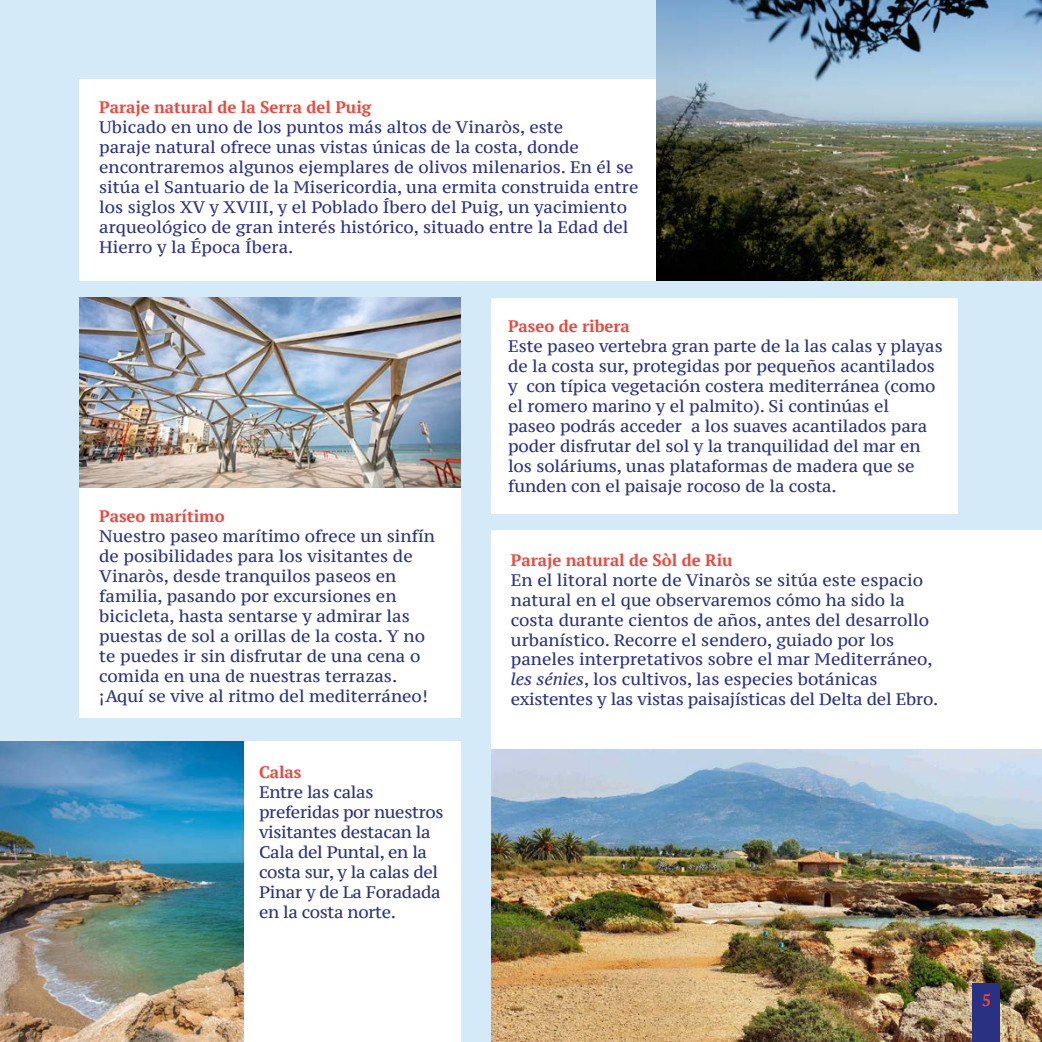
<style>
.page{position:relative;width:1042px;height:1042px;background:#d4eaf9}
.page>*{position:absolute;margin:0;border:0;box-sizing:border-box;transform-origin:0 0}
.t1{font:16.62px/19.9px "PT Serif Caption";color:#2b3182}
.t2{font:16.62px/19.9px "PT Serif Caption";letter-spacing:-.02em;color:#2b3182}
.t3{font:700 16.62px "PT Serif";color:#e94a3f}
.s1{font-style:italic}
</style>
<div class="page">
<div style="left:491px;top:298px;width:466px;height:215px;background:#fff"></div>
<div style="left:79px;top:80px;width:799px;height:201px;background:#fff"></div>
<div style="left:79px;top:354px;width:382px;height:364px;background:#fff"></div>
<div style="left:491px;top:530px;width:551px;height:376px;background:#fff"></div>
<img style="left:79px;top:298px;width:382px;height:190px">
<img style="left:491px;top:749px;width:551px;height:293px">
<img style="left:656px;top:0;width:386px;height:281px">
<div style="left:972px;top:983px;width:28px;height:59px;background:#2b3182"></div>
<div style="left:37px;top:742px;width:424px;height:300px;background:#fff"></div>
<img style="left:0;top:742px;width:243px;height:300px">
<p class="t3" style="left:99px;top:96px;width:273px">Paraje natural de la Serra del Puig</p>
<p class="t1" style="left:99px;top:117px;width:541px">Ubicado en uno de los puntos más altos de Vinaròs, este<br>paraje natural ofrece unas vistas únicas de la costa, donde encontraremos algunos ejemplares de olivos milenarios. En él se sitúa el Santuario de la Misericordia, una ermita construida entre los siglos XV y XVIII, y el Poblado Íbero del Puig, un yacimiento arqueológico de gran interés histórico, situado entre la Edad del Hierro y la Época Íbera.</p>
<p class="t3" style="left:99px;top:505px;width:127px">Paseo marítimo</p>
<p class="t1" style="left:99px;top:526px;width:337px">Nuestro paseo marítimo ofrece un sinfín de posibilidades para los visitantes de Vinaròs, desde tranquilos paseos en familia, pasando por excursiones en bicicleta, hasta sentarse y admirar las puestas de sol a orillas de la costa. Y no te puedes ir sin disfrutar de una cena o comida en una de nuestras terrazas. ¡Aquí se vive al ritmo del mediterráneo!</p>
<p class="t3" style="left:259px;top:761px;width:44px">Calas</p>
<p class="t2" style="left:259px;top:782px;width:186px">Entre las calas preferidas por nuestros visitantes destacan la<br>Cala del Puntal, en la costa sur, y la calas del<br>Pinar y de La Foradada en la costa norte.</p>
<p class="t3" style="left:508px;top:315px;width:123px">Paseo de ribera</p>
<p class="t1" style="left:508px;top:336px;width:436px">Este paseo vertebra gran parte de la las calas y playas de la costa sur, protegidas por pequeños acantilados y con típica vegetación costera mediterránea (como el romero marino y el palmito). Si continúas el<br>paseo podrás acceder a los suaves acantilados para poder disfrutar del sol y la tranquilidad del mar en los soláriums, unas plataformas de madera que se funden con el paisaje rocoso de la costa.</p>
<p class="t3" style="left:511px;top:549px;width:223px">Paraje natural de Sòl de Riu</p>
<p class="t1" style="left:511px;top:570px;width:429px">En el litoral norte de Vinaròs se sitúa este espacio natural en el que observaremos cómo ha sido la costa durante cientos de años, antes del desarrollo urbanístico. Recorre el sendero, guiado por los paneles interpretativos sobre el mar Mediterráneo, <span class="s1">les sénies</span>, los cultivos, las especies botánicas existentes y las vistas paisajísticas del Delta del Ebro.</p>
<p class="t3" style="left:982px;top:988px;width:11px">5</p>
</div>
